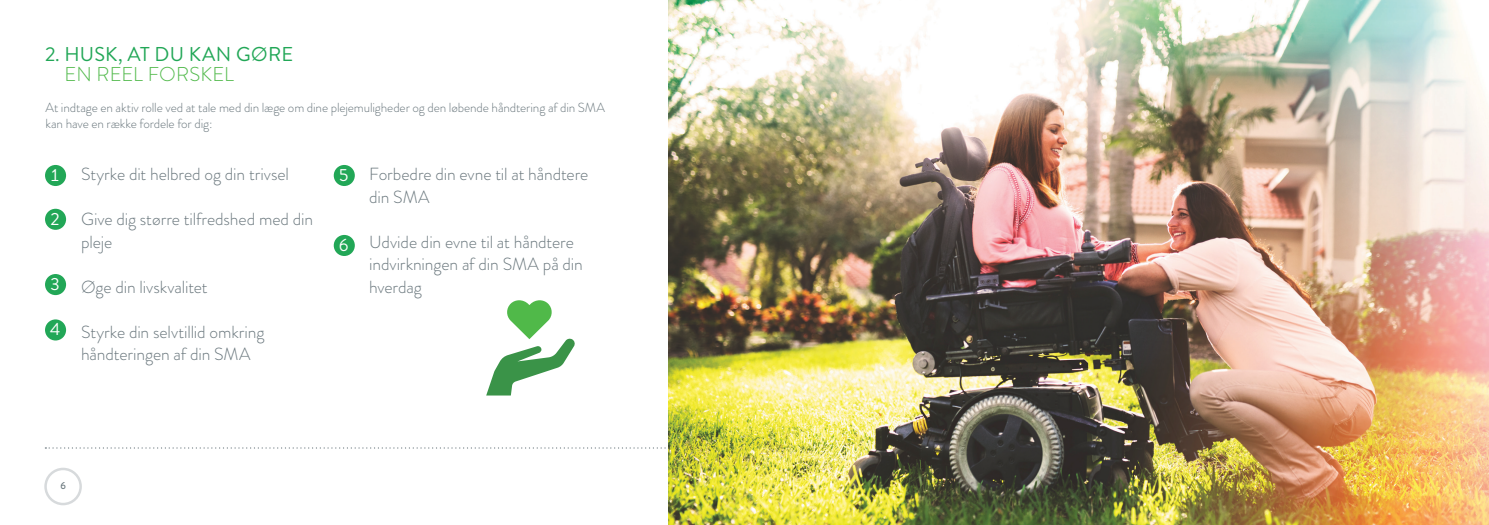
<style>
.page{position:relative;width:1489px;height:525px;background:#fff}
.page>*{position:absolute;margin:0;border:0;box-sizing:border-box;transform-origin:0 0}
.t1{font:20px/20px "Brandon Grotesque";letter-spacing:.01em;color:#22a757}
.t2{font:300 17.5px/22.5px "Brandon Grotesque";letter-spacing:-.005em;color:#6a777d}
.t3{font:17.5px "Brandon Grotesque";color:#fff}
.t4{font:300 13.12px/15.8px "Brandon Grotesque";letter-spacing:-.01em;color:#6a777d}
.t5{font:500 10px "Brandon Grotesque";color:#6a777d}
.s1{font-weight:300;color:#50b94a}
</style>
<div class="page">
<div style="left:44px;top:467px;width:38px;height:38px;border:2px solid #d7dadc;border-radius:50%"></div>
<img style="left:1444px;top:0;width:44px;height:524px">
<img style="left:45px;top:0;width:1399px;height:525px">
<p class="t1" style="left:65px;top:44px;width:230px;text-indent:-20px">2. HUSK, AT DU KAN GØRE<br><span class="s1">EN REEL FORSKEL</span></p>
<p class="t4" style="left:46px;top:100px;width:561px">At indtage en aktiv rolle ved at tale med din læge om dine plejemuligheder og den løbende håndtering af din SMA kan have en række fordele for dig:</p>
<p class="t2" style="left:81px;top:163px;width:209px">Styrke dit helbred og din trivsel</p>
<p class="t2" style="left:81px;top:208px;width:233px">Give dig større tilfredshed med din pleje</p>
<p class="t2" style="left:81px;top:275px;width:128px">Øge din livskvalitet</p>
<p class="t2" style="left:81px;top:320px;width:185px">Styrke din selvtillid omkring håndteringen af din SMA</p>
<p class="t2" style="left:369px;top:163px;width:221px">Forbedre din evne til at håndtere din SMA</p>
<p class="t2" style="left:369px;top:230px;width:215px">Udvide din evne til at håndtere indvirkningen af din SMA på din hverdag</p>
<p class="t3" style="left:50px;top:162px;width:12px">1</p>
<p class="t3" style="left:338px;top:162px;width:12px">5</p>
<p class="t3" style="left:50px;top:206px;width:12px">2</p>
<p class="t3" style="left:338px;top:232px;width:12px">6</p>
<p class="t3" style="left:50px;top:271px;width:12px">3</p>
<p class="t3" style="left:50px;top:317px;width:12px">4</p>
<p class="t5" style="left:60px;top:478px;width:7px">6</p>
</div>
